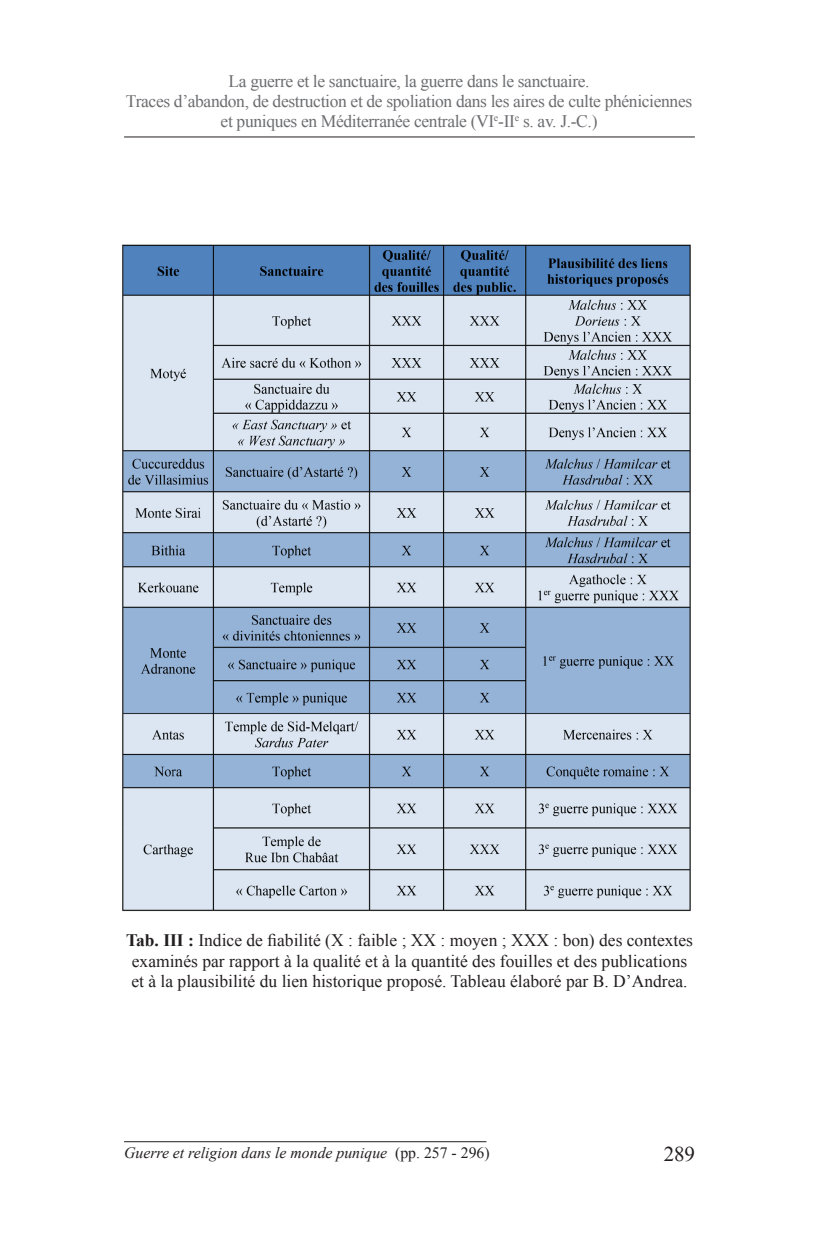
<style>
.page{position:relative;width:819px;height:1241px;background:#fff}
.page>*{position:absolute;margin:0;border:0;box-sizing:border-box;transform-origin:0 0}
.t1{font:21px "Times New Roman";color:#231f20}
.t2{font:17.5px/20.1px "Times New Roman";color:#231f20;text-align:center}
.t3{font:17.5px/20.1px "Times New Roman";letter-spacing:-.02em;color:#6c6d70;text-align:center}
.t4{font:italic 15.75px "Times New Roman";color:#231f20}
.s1{font-weight:700}
.s2{font-style:normal}
</style>
<div class="page">
<hr style="left:124px;top:136px;width:570px;height:1px;background:#231f20">
<hr style="left:124px;top:1141px;width:362px;height:1px;background:#231f20">
<img style="left:122px;top:244px;width:569px;height:668px">
<p class="t3" style="left:126px;top:70px;width:567px">La guerre et le sanctuaire, la guerre dans le sanctuaire.<br>Traces d’abandon, de destruction et de spoliation dans les aires de culte phéniciennes et puniques en Méditerranée centrale (VI<sup>e</sup>-II<sup>e</sup> s. av. J.-C.)</p>
<p class="t2" style="left:126px;top:930px;width:568px"><span class="s1">Tab. III :</span> Indice de fiabilité (X : faible ; XX : moyen ; XXX : bon) des contextes examinés par rapport à la qualité et à la quantité des fouilles et des publications et à la plausibilité du lien historique proposé. Tableau élaboré par B. D’Andrea.</p>
<p class="t4" style="left:124px;top:1141px;width:367px">Guerre et religion dans le monde punique <span class="s2">(pp. 257 - 296)</span></p>
<p class="t1" style="left:663px;top:1139px;width:32px">289</p>
</div>
